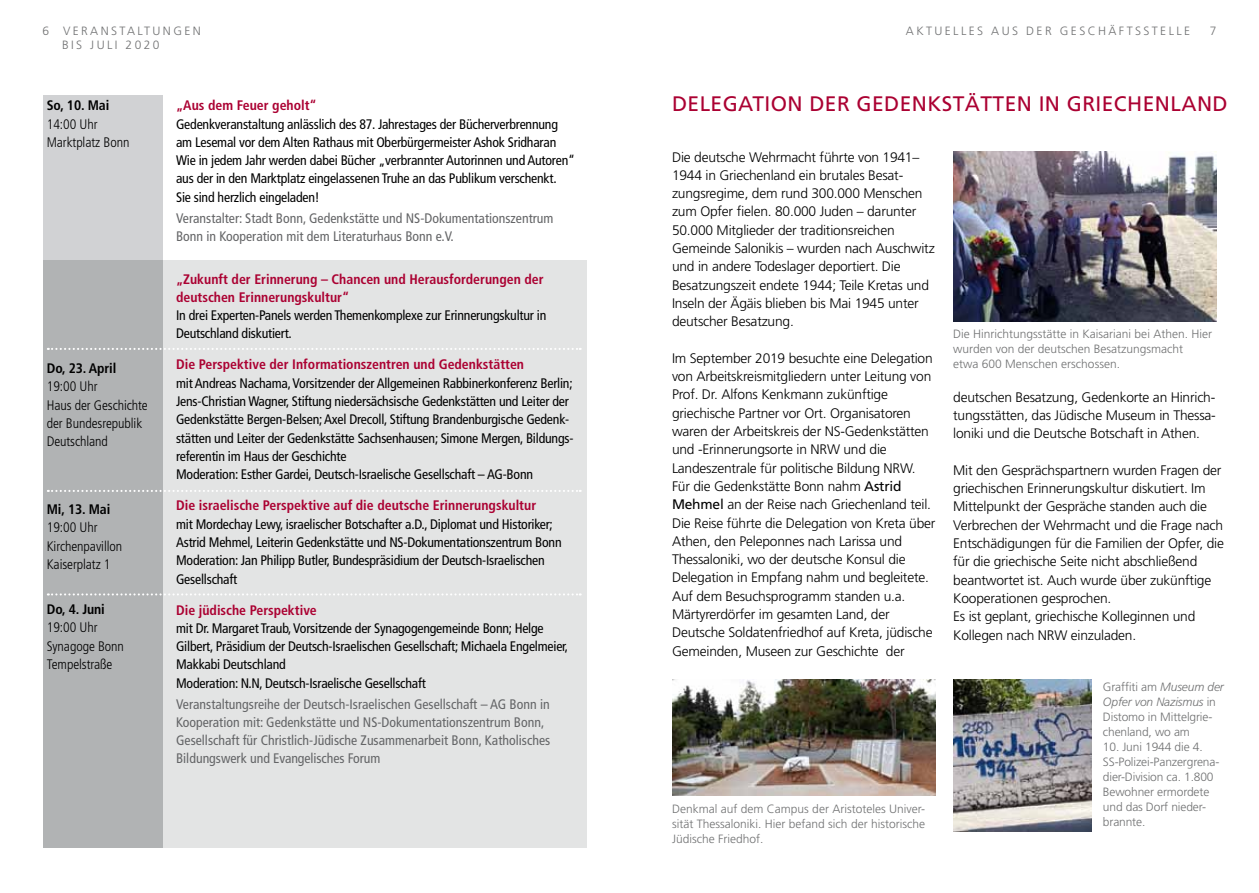
<style>
.page{position:relative;width:1259px;height:893px;background:#fff}
.page>*{position:absolute;margin:0;border:0;box-sizing:border-box;transform-origin:0 0}
.t1{font:21px "Frutiger";letter-spacing:.02em;color:#ab0132}
.t2{font:300 13.8px/18.3px "Frutiger";letter-spacing:-.015em;color:#000}
.t3{font:condensed 13.8px/18.3px "Frutiger";letter-spacing:-.015em;color:#000}
.t4{font:condensed 13.8px/18.3px "Frutiger";color:#646567}
.t5{font:700 condensed 13.8px/18.3px "Frutiger";color:#ab0132}
.t6{font:300 condensed 13.8px/18.3px "Frutiger";letter-spacing:-.005em;color:#000}
.t7{font:700 condensed 13.8px "Frutiger";letter-spacing:-.005em;color:#000}
.t8{font:300 12px/15px "Frutiger";color:#707172}
.t9{font:300 12px/14.4px "Frutiger";letter-spacing:.2em;color:#707172}
.s1{font-weight:400}
.s2{font-style:italic}
</style>
<div class="page">
<div style="left:139px;top:260px;width:448px;height:587px;background:#e3e4e4"></div>
<div style="left:43px;top:96px;width:119px;height:750px;background:#d1d2d4"></div>
<div style="left:43px;top:260px;width:119px;height:587px;background:#b1b3b4"></div>
<img style="left:953px;top:151px;width:263px;height:171px">
<img style="left:672px;top:679px;width:263px;height:117px">
<svg style="left:48px;top:490px;width:533px;height:2px"></svg>
<svg style="left:48px;top:348px;width:533px;height:2px"></svg>
<svg style="left:48px;top:593px;width:533px;height:2px"></svg>
<img style="left:953px;top:679px;width:138px;height:152px">
<p class="t9" style="left:62px;top:23px;width:140px;text-indent:-20px">6 Vera nsta ltu ngen bi s Ju li 2020</p>
<p class="t7" style="left:47px;top:97px;width:64px">So, 10. Mai</p>
<p class="t6" style="left:47px;top:115px;width:84px">14:00 Uhr<br>Marktplatz Bonn</p>
<p class="t7" style="left:47px;top:360px;width:71px">Do, 23. April</p>
<p class="t6" style="left:47px;top:378px;width:102px">19:00 Uhr<br>Haus der Geschichte der Bundesrepublik<br>Deutschland</p>
<p class="t7" style="left:47px;top:393px;width:94px">23. April, 19 Uhr</p>
<p class="t6" style="left:47px;top:411px;width:102px">Haus der Geschichte der Bundesrepublik</p>
<p class="t7" style="left:47px;top:501px;width:65px">Mi, 13. Mai</p>
<p class="t6" style="left:47px;top:519px;width:77px">19:00 Uhr<br>Kirchenpavillon<br>Kaiserplatz 1</p>
<p class="t7" style="left:47px;top:601px;width:60px">Do, 4. Juni</p>
<p class="t6" style="left:47px;top:619px;width:79px">19:00 Uhr<br>Synagoge Bonn<br>Tempelstraße</p>
<p class="t7" style="left:47px;top:639px;width:78px">4. Juli, 19 Uhr</p>
<p class="t6" style="left:47px;top:657px;width:82px">Synagoge Bonn,</p>
<p class="t5" style="left:176px;top:96px;width:142px">„Aus dem Feuer geholt“</p>
<p class="t3" style="left:176px;top:115px;width:400px">Gedenkveranstaltung anlässlich des 87. Jahrestages der Bücherverbrennung am Lesemal vor dem Alten Rathaus mit Oberbürgermeister Ashok Sridharan Wie in jedem Jahr werden dabei Bücher „verbrannter Autorinnen und Autoren“ aus der in den Marktplatz eingelassenen Truhe an das Publikum verschenkt.<br>Sie sind herzlich eingeladen!</p>
<p class="t4" style="left:176px;top:209px;width:379px">Veranstalter: Stadt Bonn, Gedenkstätte und NS-Dokumentationszentrum<br>Bonn in Kooperation mit dem Literaturhaus Bonn e.V.</p>
<p class="t5" style="left:176px;top:270px;width:369px">„Zukunft der Erinnerung – Chancen und Herausforderungen der deutschen Erinnerungskultur“</p>
<p class="t3" style="left:176px;top:306px;width:372px">In drei Experten-Panels werden Themenkomplexe zur Erinnerungskultur in<br>Deutschland diskutiert.</p>
<p class="t5" style="left:176px;top:356px;width:349px">Die Perspektive der Informationszentren und Gedenkstätten</p>
<p class="t3" style="left:176px;top:374px;width:399px">mit Andreas Nachama, Vorsitzender der Allgemeinen Rabbinerkonferenz Berlin; Jens-Christian Wagner, Stiftung niedersächsische Gedenkstätten und Leiter der Gedenkstätte Bergen-Belsen; Axel Drecoll, Stiftung Brandenburgische Gedenk&shy;stätten und Leiter der Gedenkstätte Sachsenhausen; Simone Mergen, Bildungs&shy;referentin im Haus der Geschichte<br>Moderation: Esther Gardei, Deutsch-Israelische Gesellschaft – AG-Bonn</p>
<p class="t5" style="left:176px;top:496px;width:362px">Die israelische Perspektive auf die deutsche Erinnerungskultur</p>
<p class="t3" style="left:176px;top:515px;width:387px">mit Mordechay Lewy, israelischer Botschafter a.D., Diplomat und Historiker; Astrid Mehmel, Leiterin Gedenkstätte und NS-Dokumentationszentrum Bonn Moderation: Jan Philipp Butler, Bundespräsidium der Deutsch-Israelischen Gesellschaft</p>
<p class="t5" style="left:176px;top:601px;width:142px">Die jüdische Perspektive</p>
<p class="t3" style="left:176px;top:619px;width:394px">mit Dr. Margaret Traub, Vorsitzende der Synagogengemeinde Bonn; Helge Gilbert, Präsidium der Deutsch-Israelischen Gesellschaft; Michaela Engelmeier, Makkabi Deutschland<br>Moderation: N.N, Deutsch-Israelische Gesellschaft</p>
<p class="t4" style="left:176px;top:695px;width:376px">Veranstaltungsreihe der Deutsch-Israelischen Gesellschaft – AG Bonn in Kooperation mit: Gedenkstätte und NS-Dokumentationszentrum Bonn, Gesellschaft für Christlich-Jüdische Zusammenarbeit Bonn, Katholisches Bildungswerk und Evangelisches Forum</p>
<p class="t9" style="left:906px;top:23px;width:286px">Ak tu elles au s d er G esc häf tsstelle</p>
<p class="t8" style="left:1209px;top:23px;width:8px">7</p>
<h1 class="t1" style="left:672px;top:92px;width:554px">DELEGATION DER GEDENKSTÄTTEN IN GRIECHENLAND</h1>
<p class="t2" style="left:672px;top:148px;width:264px">Die deutsche Wehrmacht führte von 1941– 1944 in Griechenland ein brutales Besat&shy;zungsregime, dem rund 300.000 Menschen zum Opfer fielen. 80.000 Juden – darunter 50.000 Mitglieder der traditionsreichen Gemeinde Salonikis – wurden nach Auschwitz und in andere Todeslager deportiert. Die Besatzungszeit endete 1944; Teile Kretas und Inseln der Ägäis blieben bis Mai 1945 unter deutscher Besatzung.</p>
<p class="t2" style="left:672px;top:349px;width:262px">Im September 2019 besuchte eine Delegation von Arbeitskreismitgliedern unter Leitung von Prof. Dr. Alfons Kenkmann zukünftige griechische Partner vor Ort. Organisatoren waren der Arbeitskreis der NS-Gedenkstätten und -Erinnerungsorte in NRW</p>
<p class="t2" style="left:672px;top:441px;width:222px;text-indent:171px">und die<br>Landeszentrale für politische Bildung NRW</p>
<p class="t2" style="left:912px;top:459px;width:5px">.</p>
<p class="t2" style="left:672px;top:477px;width:265px">Für die Gedenkstätte Bonn nahm <span class="s1">ASTRID MEHMEL</span> an der Reise nach Griechenland teil.<br>Die Reise führte die Delegation von Kreta über Athen, den Peleponnes nach Larissa und Thessaloniki, wo der deutsche Konsul die Delegation in Empfang nahm und begleitete.<br>Auf dem Besuchsprogramm standen u.a.<br>Märtyrerdörfer im gesamten Land, der Deutsche Soldatenfriedhof auf Kreta, jüdische Gemeinden, Museen zur Geschichte der</p>
<p class="t8" style="left:672px;top:801px;width:254px;text-align:justify">Denkmal auf dem Campus der Aristoteles Univer&shy;sität Thessaloniki. H ier befand sich der historische Jüdische Friedhof.</p>
<p class="t8" style="left:953px;top:327px;width:260px">Die H inrichtungsstätte in Kaisariani bei Athen. H ier wurden von der deutschen Besatzungsmacht<br>etwa 600 Menschen erschossen.</p>
<p class="t2" style="left:953px;top:388px;width:263px;text-align:justify">deutschen Besatzung, Gedenkorte an H inrich&shy;tungsstätten, das Jüdische Museum in Thessa&shy;loniki und die Deutsche Botschaft in Athen.</p>
<p class="t2" style="left:953px;top:461px;width:272px">Mit den Gesprächspartnern wurden Fragen der griechischen Erinnerungskultur diskutiert. Im Mittelpunkt der Gespräche standen auch die Verbrechen der Wehrmacht und die Frage nach Entschädigungen für die Familien der Opfer, die für die griechische Seite nicht abschließend beantwortet ist. Auch wurde über zukünftige Kooperationen gesprochen.<br>Es ist geplant, griechische Kolleginnen und Kollegen nach NRW</p>
<p class="t2" style="left:1070px;top:626px;width:67px">einzuladen.</p>
<p class="t8" style="left:1103px;top:680px;width:122px">Graffiti am <span class="s2">Museum der<br>Opfer von Nazismus</span> in<br>Distomo in Mittelgrie&shy;chenland, wo am</p>
<p class="t8" style="left:1103px;top:740px;width:118px">10. Juni 1944 die 4.<br>SS-Polizei-Panzergrena&shy;dier-Division ca. 1.800<br>Bewohner ermordete und das Dorf nieder&shy;brannte.</p>
</div>
